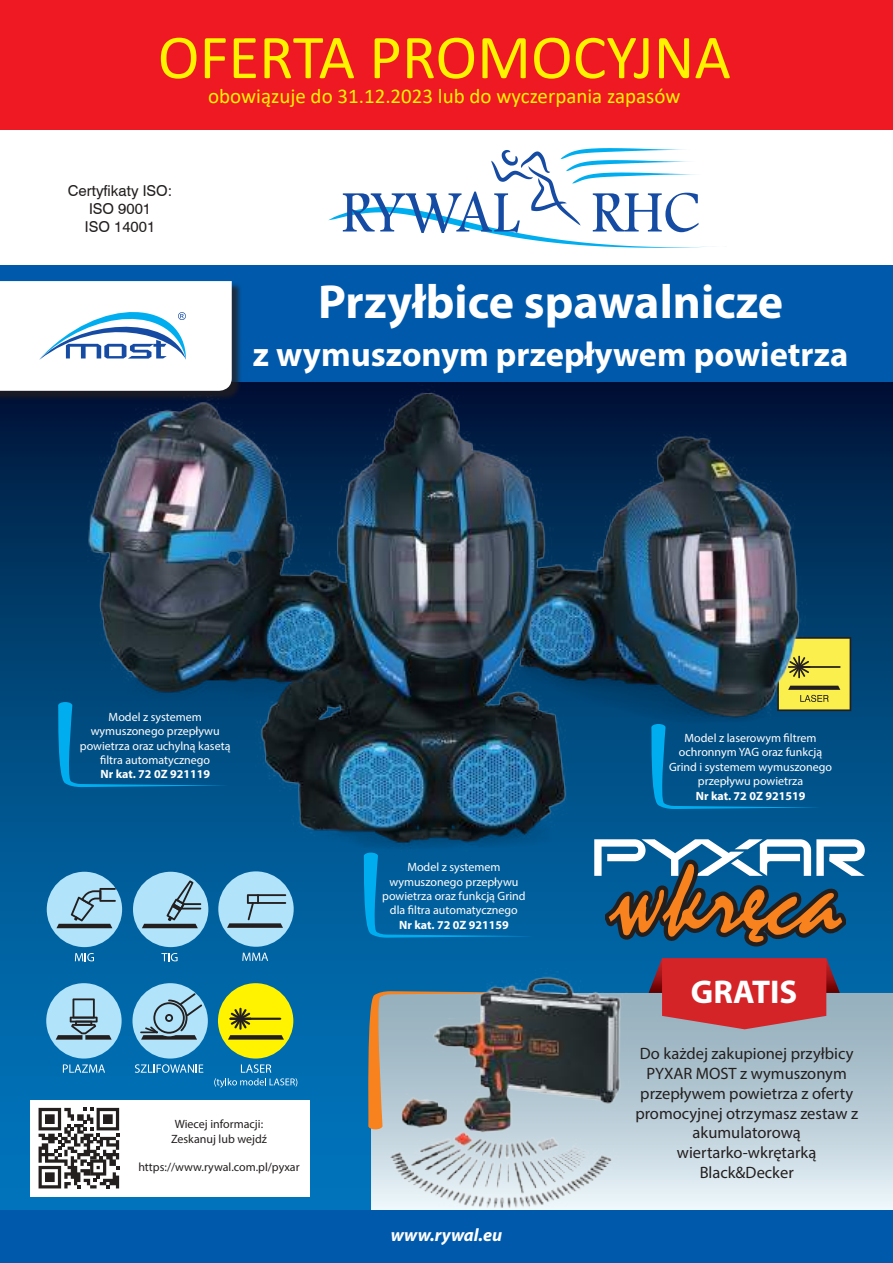
<style>
.page{position:relative;width:893px;height:1263px;background:#fff}
.page>*{position:absolute;margin:0;border:0;box-sizing:border-box;transform-origin:0 0}
.t1{font:63px "Calibri";color:#fff300}
.t2{font:700 48px "Myriad Pro";color:#fff}
.t3{font:700 34.5px "Myriad Pro";color:#fff}
.t4{font:700 33px "Myriad Pro";color:#fff}
.t5{font:21px "Calibri";color:#fff300}
.t6{font:italic 700 18px "Myriad Pro";letter-spacing:.02em;color:#fff}
.t7{font:16.5px/19.8px "Myriad Pro";color:#241f1f;text-align:center}
.t8{font:15px/18px "Swiss 721 BT";color:#241f1f;text-align:center}
.t9{font:12px/14.4px "Myriad Pro";color:#fff;text-align:center}
.t10{font:12px/14.4px "Myriad Pro";color:#241f1f;text-align:center}
.t11{font:700 12px "Myriad Pro";color:#fff}
</style>
<div class="page">
<div style="left:0;top:371px;width:893px;height:839px;background:linear-gradient(to bottom,#001c40,#0080ca)"></div>
<svg style="left:371px;top:993px;width:522px;height:217px;background:#bdd0da"></svg>
<div style="left:0;top:0;width:893px;height:130px;background:#ef1923"></div>
<div style="left:0;top:265px;width:893px;height:117px;background:#0059ab"></div>
<svg style="left:328px;top:148px;width:388px;height:100px"></svg>
<div style="left:0;top:1210px;width:893px;height:53px;background:#0059ab"></div>
<svg style="left:649px;top:958px;width:191px;height:71px;background:#c23a42"></svg>
<div style="left:0;top:282px;width:242px;height:119px;background:#241f1f;opacity:.75"></div>
<svg style="left:0;top:281px;width:232px;height:110px;background:#e5eff7"></svg>
<svg style="left:364px;top:880px;width:170px;height:58px;background:#0066a4"></svg>
<div style="left:47px;top:872px;width:75px;height:75px;background:#b1e3fa;border-radius:50%"></div>
<div style="left:133px;top:872px;width:75px;height:75px;background:#b1e3fa;border-radius:50%"></div>
<div style="left:218px;top:872px;width:76px;height:75px;background:#b1e3fa;border-radius:50%"></div>
<div style="left:46px;top:983px;width:76px;height:75px;background:#b1e3fa;border-radius:50%"></div>
<div style="left:132px;top:983px;width:76px;height:75px;background:#b1e3fa;border-radius:50%"></div>
<div style="left:218px;top:983px;width:75px;height:75px;background:#fff300;border-radius:50%"></div>
<svg style="left:75px;top:953px;width:19px;height:8px"></svg>
<svg style="left:56px;top:888px;width:60px;height:40px"></svg>
<svg style="left:161px;top:953px;width:17px;height:8px"></svg>
<svg style="left:142px;top:880px;width:59px;height:48px"></svg>
<svg style="left:242px;top:953px;width:26px;height:8px"></svg>
<svg style="left:227px;top:894px;width:59px;height:34px"></svg>
<svg style="left:63px;top:1064px;width:42px;height:9px"></svg>
<svg style="left:56px;top:998px;width:56px;height:41px"></svg>
<svg style="left:135px;top:1064px;width:68px;height:9px"></svg>
<svg style="left:214px;top:1064px;width:83px;height:23px;background:#2281bb"></svg>
<svg style="left:140px;top:993px;width:62px;height:46px"></svg>
<hr style="left:229px;top:1018px;width:22px;height:2px;background:#241f1f">
<hr style="left:239px;top:1008px;width:3px;height:22px;background:#241f1f">
<svg style="left:231px;top:1009px;width:50px;height:19px"></svg>
<svg style="left:228px;top:1035px;width:56px;height:4px"></svg>
<svg style="left:836px;top:637px;width:15px;height:74px"></svg>
<img style="left:28px;top:371px;width:808px;height:509px">
<div style="left:69px;top:1100px;width:241px;height:96px;background:#fff"></div>
<div style="left:30px;top:1100px;width:97px;height:96px;background:#fff"></div>
<svg style="left:39px;top:1108px;width:80px;height:80px"></svg>
<svg style="left:367px;top:991px;width:12px;height:138px;background:#c67d3b"></svg>
<img style="left:379px;top:968px;width:260px;height:242px">
<svg style="left:594px;top:839px;width:271px;height:108px;background:#517081"></svg>
<h1 class="t1" style="left:158px;top:13px;width:575px">OFERTA PROMOCYJNA</h1>
<h3 class="t5" style="left:208px;top:82px;width:474px">obowiązuje do 31.12.2023 lub do wyczerpania zapasów</h3>
<p class="t8" style="left:68px;top:181px;width:106px">Certyfikaty ISO:<br>ISO 9001<br>ISO 14001</p>
<h2 class="t2" style="left:318px;top:270px;width:467px">Przyłbice spawalnicze</h2>
<h3 class="t3" style="left:253px;top:332px;width:597px">z wymuszonym przepływem powietrza</h3>
<p class="t9" style="left:80px;top:709px;width:152px">Model z systemem wymuszonego przepływu powietrza oraz uchylną kasetą filtra automatycznego</p>
<p class="t11" style="left:100px;top:766px;width:111px">Nr kat. 72 0Z 921119</p>
<p class="t9" style="left:382px;top:860px;width:145px">Model z systemem wymuszonego przepływu powietrza oraz funkcją Grind dla filtra automatycznego</p>
<p class="t11" style="left:399px;top:917px;width:111px">Nr kat. 72 0Z 921159</p>
<p class="t9" style="left:669px;top:731px;width:165px">Model z laserowym filtrem ochronnym YAG oraz funkcją<br>Grind i systemem wymuszonego przepływu powietrza</p>
<p class="t11" style="left:696px;top:788px;width:111px">Nr kat. 72 0Z 921519</p>
<h3 class="t4" style="left:691px;top:970px;width:108px">GRATIS</h3>
<p class="t10" style="left:171px;top:1117px;width:97px">Wiecej informacji:<br>Zeskanuj lub wejdź</p>
<p class="t10" style="left:138px;top:1160px;width:163px">https://www.rywal.com.pl/pyxar</p>
<h3 class="t6" style="left:391px;top:1223px;width:113px">www.rywal.eu</h3>
<h3 class="t7" style="left:635px;top:1043px;width:224px">Do każdej zakupionej przyłbicy<br>PYXAR MOST z wymuszonym przepływem powietrza z oferty promocyjnej otrzymasz zestaw z akumulatorową wiertarko-wkrętarką<br>Black&amp;Decker</h3>
</div>
